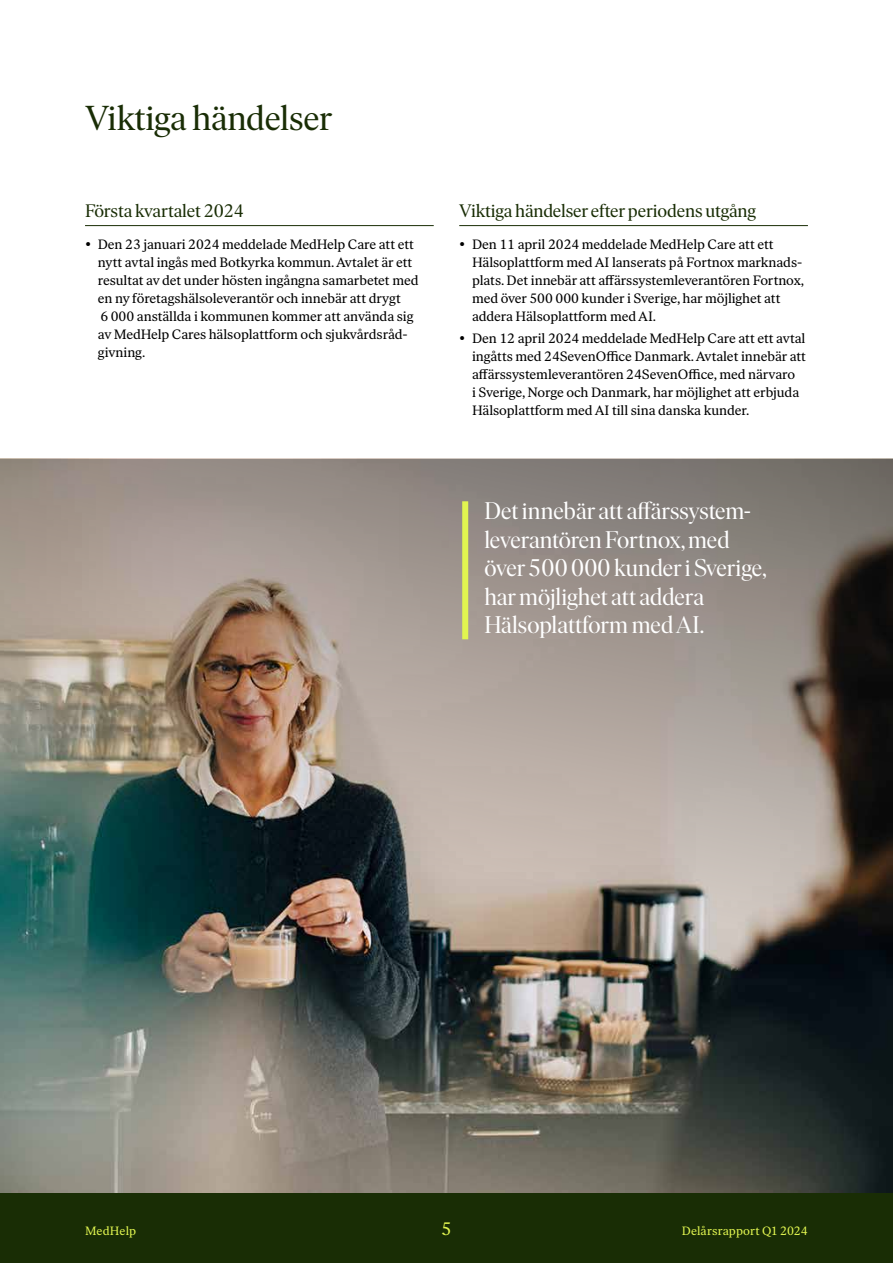
<style>
.page{position:relative;width:893px;height:1263px;background:#fff}
.page>*{position:absolute;margin:0;border:0;box-sizing:border-box;transform-origin:0 0}
.t1{font:34.5px "Ivar Headline";letter-spacing:-.01em;color:#192d05}
.t2{font:24px/28.5px "Ivar Display";color:#fff}
.t3{font:18px "Ivar Headline";letter-spacing:-.005em;color:#192d05}
.t4{font:18px "Ivar Text";color:#e1f550}
.t5{font:13.5px/18px "Ivar Text";letter-spacing:-.005em;color:#000}
.t6{font:12px "Ivar Text";letter-spacing:.005em;color:#e1f550}
</style>
<div class="page">
<img style="left:0;top:978px;width:893px;height:215px">
<img style="left:0;top:459px;width:893px;height:519px">
<hr style="left:85px;top:225px;width:349px;height:1px;background:#192d05">
<hr style="left:459px;top:225px;width:349px;height:1px;background:#192d05">
<div style="left:462px;top:501px;width:6px;height:138px;background:#e1f550"></div>
<div style="left:0;top:1193px;width:893px;height:70px;background:#192d05"></div>
<h1 class="t1" style="left:85px;top:99px;width:249px">Viktiga händelser</h1>
<h3 class="t3" style="left:85px;top:200px;width:160px">Första kvartalet 2024</h3>
<p class="t5" style="left:98px;top:235px;width:322px">Den 23 januari 2024 meddelade MedHelp Care att ett nytt avtal ingås med Botkyrka kommun. Avtalet är ett resultat av det under hösten ingångna samarbetet med en ny företagshälsoleverantör och innebär att drygt<br>6 000 anställda i kommunen kommer att använda sig av MedHelp Cares hälsoplattform och sjukvårdsråd&shy;givning.</p>
<h3 class="t3" style="left:459px;top:200px;width:298px">Viktiga händelser efter periodens utgång</h3>
<p class="t5" style="left:472px;top:235px;width:334px">Den 11 april 2024 meddelade MedHelp Care att ett Hälsoplattform med AI lanserats på Fortnox marknads&shy;plats. Det innebär att affärssystemleverantören Fortnox, med över 500 000 kunder i Sverige, har möjlighet att addera Hälsoplattform med AI.</p>
<p class="t5" style="left:472px;top:329px;width:336px">Den 12 april 2024 meddelade MedHelp Care att ett avtal ingåtts med 24SevenOffice Danmark. Avtalet innebär att affärssystemleverantören 24SevenOffice, med närvaro<br>i Sverige, Norge och Danmark, har möjlighet att erbjuda Hälsoplattform med AI till sina danska kunder.</p>
<h2 class="t2" style="left:484px;top:497px;width:284px">Det innebär att affärssystem&shy;leverantören Fortnox, med över 500 000 kunder i Sverige, har möjlighet att addera<br>Hälsoplattform med AI.</h2>
<p class="t6" style="left:85px;top:1224px;width:53px">MedHelp</p>
<h3 class="t4" style="left:441px;top:1218px;width:12px">5</h3>
<p class="t6" style="left:682px;top:1224px;width:128px">Delårsrapport Q1 2024</p>
</div>
